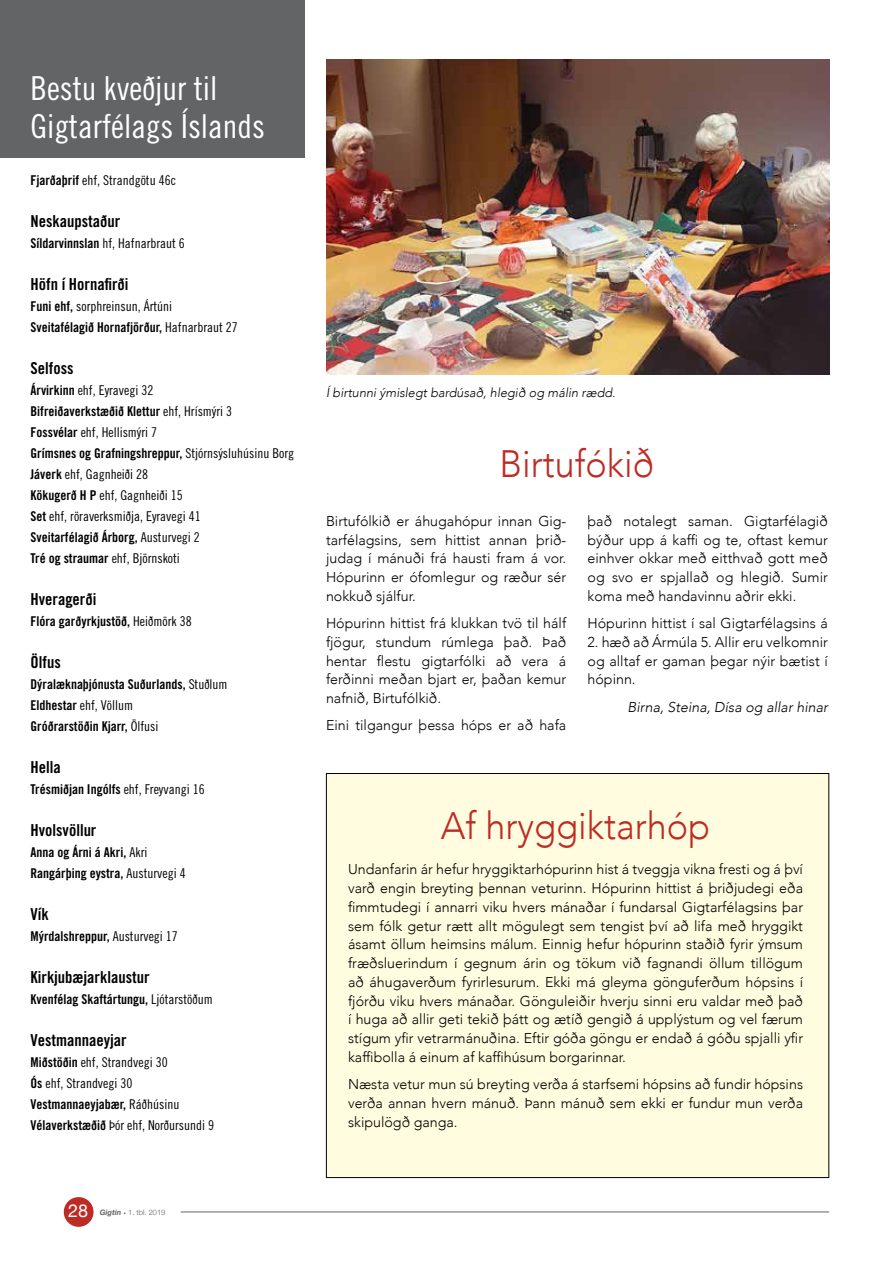
<style>
.page{position:relative;width:893px;height:1263px;background:#fff}
.page>*{position:absolute;margin:0;border:0;box-sizing:border-box;transform-origin:0 0}
.t1{font:300 38.1px "Avenir";color:#be2b25;scale:.94 1}
.t2{font:33px/37.5px "Trade Gothic Cond Eighteen";color:#fff}
.t3{font:18px "Helvetica Neue";color:#fff}
.t4{font:16.5px "Trade Gothic Bold Cond Twenty";color:#000}
.t5{font:300 14.25px/18.8px "Avenir";color:#000;text-align:justify}
.t6{font:italic 300 14.25px "Avenir";color:#000}
.t7{font:13.5px/21px "Trade Gothic Bold Cond Twenty";color:#000}
.t8{font:13.5px/21px "Trade Gothic Cond Eighteen";color:#000}
.t9{font:italic 300 12.75px "Avenir";color:#000}
.t10{font:300 7.5px "Helvetica Neue";color:#636466}
.s1{font-family:"Trade Gothic Bold Cond Twenty"}
.s2{font-family:"Trade Gothic Cond Eighteen"}
.s3{font-weight:700;font-style:italic}
.s4{font-weight:700}
</style>
<div class="page">
<div style="left:64px;top:1197px;width:30px;height:30px;background:#be2b25;border-radius:50%"></div>
<hr style="left:181px;top:1211px;width:648px;height:1px;background:#636466">
<div style="left:326px;top:773px;width:503px;height:404px;background:#fffcdf"></div>
<div style="left:0;top:0;width:305px;height:157px;background:#636466"></div>
<img style="left:326px;top:60px;width:503px;height:315px">
<h2 class="t2" style="left:31px;top:69px;width:236px">Bestu kveðjur til<br>Gigtarfélags Íslands</h2>
<p class="t8" style="left:31px;top:169px;width:147px"><span class="s1">Fjarðaþrif</span> ehf, Strandgötu 46c</p>
<p class="t4" style="left:31px;top:211px;width:91px">Neskaupstaður</p>
<p class="t8" style="left:31px;top:232px;width:156px"><span class="s1">Síldarvinnslan</span> hf, Hafnarbraut 6</p>
<p class="t4" style="left:31px;top:274px;width:100px">Höfn í Hornafirði</p>
<p class="t8" style="left:31px;top:295px;width:143px"><span class="s1">Funi ehf,</span> sorphreinsun, Ártúni</p>
<p class="t7" style="left:31px;top:316px;width:209px">Sveitafélagið Hornafjörður, <span class="s2">Hafnarbraut 27</span></p>
<p class="t4" style="left:31px;top:358px;width:45px">Selfoss</p>
<p class="t8" style="left:31px;top:379px;width:124px"><span class="s1">Árvirkinn</span> ehf, Eyravegi 32</p>
<p class="t7" style="left:31px;top:400px;width:203px">Bifreiðaverkstæðið Klettur <span class="s2">ehf, Hrísmýri 3</span></p>
<p class="t8" style="left:31px;top:421px;width:128px"><span class="s1">Fossvélar</span> ehf, Hellismýri 7</p>
<p class="t7" style="left:31px;top:442px;width:265px">Grímsnes og Grafningshreppur, <span class="s2">Stjórnsýsluhúsinu Borg</span></p>
<p class="t8" style="left:31px;top:463px;width:172px"><span class="s1">Jáverk</span> ehf, Gagnheiði 28<br><span class="s1">Kökugerð H P</span> ehf, Gagnheiði 15<br><span class="s1">Set</span> ehf, röraverksmiðja, Eyravegi 41</p>
<p class="t7" style="left:31px;top:526px;width:171px">Sveitarfélagið Árborg, <span class="s2">Austurvegi 2</span></p>
<p class="t8" style="left:31px;top:547px;width:151px"><span class="s1">Tré og straumar</span> ehf, Björnskoti</p>
<p class="t4" style="left:31px;top:589px;width:67px">Hveragerði</p>
<p class="t7" style="left:31px;top:610px;width:163px">Flóra garðyrkjustöð, <span class="s2">Heiðmörk 38</span></p>
<p class="t4" style="left:31px;top:652px;width:32px">Ölfus</p>
<p class="t7" style="left:31px;top:673px;width:199px">Dýralæknaþjónusta Suðurlands, <span class="s2">Stuðlum</span></p>
<p class="t8" style="left:31px;top:694px;width:104px"><span class="s1">Eldhestar</span> ehf, Völlum</p>
<p class="t7" style="left:31px;top:715px;width:129px">Gróðrarstöðin Kjarr, <span class="s2">Ölfusi</span></p>
<p class="t4" style="left:31px;top:757px;width:32px">Hella</p>
<p class="t7" style="left:31px;top:778px;width:176px">Trésmiðjan Ingólfs <span class="s2">ehf, Freyvangi 16</span></p>
<p class="t4" style="left:31px;top:820px;width:67px">Hvolsvöllur</p>
<p class="t7" style="left:31px;top:841px;width:157px">Anna og Árni á Akri, <span class="s2">Akri<br></span>Rangárþing eystra, <span class="s2">Austurvegi 4</span></p>
<p class="t4" style="left:31px;top:904px;width:20px">Vík</p>
<p class="t7" style="left:31px;top:925px;width:149px">Mýrdalshreppur, <span class="s2">Austurvegi 17</span></p>
<p class="t4" style="left:31px;top:967px;width:121px">Kirkjubæjarklaustur</p>
<p class="t7" style="left:31px;top:988px;width:184px">Kvenfélag Skaftártungu, <span class="s2">Ljótarstöðum</span></p>
<p class="t4" style="left:31px;top:1030px;width:98px">Vestmannaeyjar</p>
<p class="t8" style="left:31px;top:1051px;width:139px"><span class="s1">Miðstöðin</span> ehf, Strandvegi 30<br><span class="s1">Ós</span> ehf, Strandvegi 30</p>
<p class="t7" style="left:31px;top:1093px;width:150px">Vestmannaeyjabær, <span class="s2">Ráðhúsinu</span></p>
<p class="t8" style="left:31px;top:1114px;width:185px"><span class="s1">Vélaverkstæðið</span> Þór ehf, Norðursundi 9</p>
<p class="t3" style="left:68px;top:1198px;width:22px">28</p>
<p class="t10" style="left:100px;top:1206px;width:67px"><span class="s3">Gigtin</span> <span class="s4">•</span> 1. tbl. 2019</p>
<p class="t9" style="left:326px;top:385px;width:291px">Í birtunni ýmislegt bardúsað, hlegið og málin rædd.</p>
<h1 class="t1" style="left:500px;top:442px;width:166px">Birtufókið</h1>
<p class="t5" style="left:326px;top:511px;width:242px">Birtufólkið er áhugahópur innan Gig&shy;tarfélagsins, sem hittist annan þrið&shy;judag í mánuði frá hausti fram á vor.<br>Hópurinn er ófomlegur og ræður sér nokkuð sjálfur.</p>
<p class="t5" style="left:326px;top:614px;width:242px">Hópurinn hittist frá klukkan tvö til hálf fjögur, stundum rúmlega það. Það hentar flestu gigtarfólki að vera á ferðinni meðan bjart er, þaðan kemur nafnið, Birtufólkið.</p>
<p class="t5" style="left:326px;top:716px;width:242px">Eini tilgangur þessa hóps er að hafa</p>
<p class="t5" style="left:588px;top:512px;width:242px">það notalegt saman. Gigtarfélagið býður upp á kaffi og te, oftast kemur einhver okkar með eitthvað gott með og svo er spjallað og hlegið. Sumir koma með handavinnu aðrir ekki.</p>
<p class="t5" style="left:588px;top:614px;width:242px">Hópurinn hittist í sal Gigtarfélagsins á</p>
<p class="t5" style="left:588px;top:633px;width:242px">2. hæð að Ármúla 5. Allir eru velkomnir og alltaf er gaman þegar nýir bætist í hópinn.</p>
<p class="t6" style="left:627px;top:698px;width:202px">Birna, Steina, Dísa og allar hinar</p>
<h1 class="t1" style="left:441px;top:803px;width:288px">Af hryggiktarhóp</h1>
<p class="t5" style="left:348px;top:860px;width:456px">Undanfarin ár hefur hryggiktarhópurinn hist á tveggja vikna fresti og á því varð engin breyting þennan veturinn. Hópurinn hittist á þriðjudegi eða fimmtudegi í annarri viku hvers mánaðar í fundarsal Gigtarfélagsins þar sem fólk getur rætt allt mögulegt sem tengist því að lifa með hryggikt ásamt öllum heimsins málum. Einnig hefur hópurinn staðið fyrir ýmsum fræðsluerindum í gegnum árin og tökum við fagnandi öllum tillögum að áhugaverðum fyrirlesurum. Ekki má gleyma gönguferðum hópsins í fjórðu viku hvers mánaðar. Gönguleiðir hverju sinni eru valdar með það í huga að allir geti tekið þátt og ætíð gengið á upplýstum og vel færum stígum yfir vetrarmánuðina. Eftir góða göngu er endað á góðu spjalli yfir kaffibolla á einum af kaffihúsum borgarinnar.</p>
<p class="t5" style="left:348px;top:1075px;width:457px">Næsta vetur mun sú breyting verða á starfsemi hópsins að fundir hópsins verða annan hvern mánuð. Þann mánuð sem ekki er fundur mun verða skipulögð ganga.</p>
</div>
